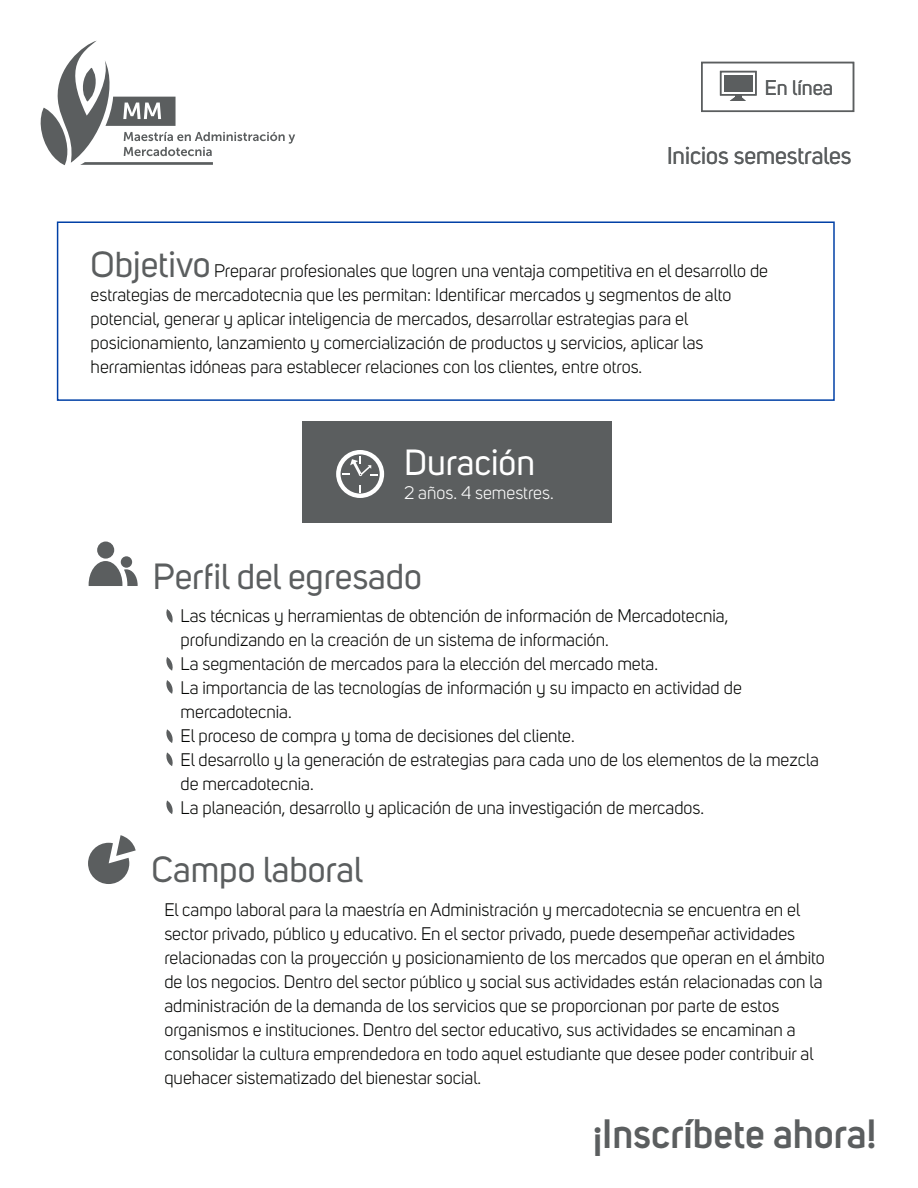
<style>
.page{position:relative;width:918px;height:1188px;background:#fff}
.page>*{position:absolute;margin:0;border:0;box-sizing:border-box;transform-origin:0 0}
.t1{font:600 40.5px "Uni Sans";color:#5b5e5f}
.t2{font:36px "Uni Sans";color:#5b5e5f}
.t3{font:36px "Uni Sans";color:#fff}
.t4{font:24px "Uni Sans";color:#5b5e5f}
.t5{font:21px "Uni Sans";color:#5b5e5f}
.t6{font:18px/24px "Uni Sans";color:#040503}
.t7{font:18px "Uni Sans";color:#fff}
.s1{font-size:36px;color:#5b5e5f}
</style>
<div class="page">
<div style="left:57px;top:221px;width:778px;height:180px;border:2px solid #0040a6"></div>
<svg style="left:166px;top:609px;width:7px;height:14px"></svg>
<svg style="left:166px;top:657px;width:7px;height:14px"></svg>
<svg style="left:166px;top:680px;width:7px;height:14px"></svg>
<svg style="left:166px;top:729px;width:7px;height:14px"></svg>
<svg style="left:166px;top:753px;width:7px;height:13px"></svg>
<svg style="left:166px;top:801px;width:7px;height:13px"></svg>
<div style="left:303px;top:422px;width:309px;height:102px;background:#5b5e5f"></div>
<svg style="left:336px;top:450px;width:48px;height:48px"></svg>
<svg style="left:89px;top:542px;width:49px;height:44px"></svg>
<div style="left:701px;top:62px;width:153px;height:50px;border:2px solid #5b5e5f"></div>
<div style="left:724px;top:75px;width:28px;height:17px;background:#5b5e5f"></div>
<div style="left:720px;top:71px;width:37px;height:25px;border:2px solid #5b5e5f"></div>
<svg style="left:730px;top:95px;width:16px;height:6px"></svg>
<svg style="left:88px;top:835px;width:48px;height:49px"></svg>
<svg style="left:40px;top:41px;width:255px;height:124px"></svg>
<p class="t5" style="left:765px;top:76px;width:70px">En línea</p>
<h3 class="t4" style="left:667px;top:142px;width:186px">Inicios semestrales</h3>
<p class="t6" style="left:91px;top:259px;width:679px"><span class="s1">Objetivo</span> Preparar profesionales que logren una ventaja competitiva en el desarrollo de estrategias de mercadotecnia que les permitan: Identificar mercados y segmentos de alto potencial, generar y aplicar inteligencia de mercados, desarrollar estrategias para el posicionamiento, lanzamiento y comercialización de productos y servicios, aplicar las herramientas idóneas para establecer relaciones con los clientes, entre otros.</p>
<h2 class="t3" style="left:404px;top:442px;width:133px">Duración</h2>
<p class="t7" style="left:404px;top:482px;width:151px">2 años. 4 semestres.</p>
<h2 class="t2" style="left:153px;top:555px;width:271px">Perfil del egresado</h2>
<p class="t6" style="left:181px;top:604px;width:640px">Las técnicas y herramientas de obtención de información de Mercadotecnia, profundizando en la creación de un sistema de información.<br>La segmentación de mercados para la elección del mercado meta.<br>La importancia de las tecnologías de información y su impacto en actividad de mercadotecnia.<br>El proceso de compra y toma de decisiones del cliente.<br>El desarrollo y la generación de estrategias para cada uno de los elementos de la mezcla de mercadotecnia.<br>La planeación, desarrollo y aplicación de una investigación de mercados.</p>
<h2 class="t2" style="left:152px;top:849px;width:213px">Campo laboral</h2>
<p class="t6" style="left:164px;top:898px;width:662px">El campo laboral para la maestría en Administración y mercadotecnia se encuentra en el sector privado, público y educativo. En el sector privado, puede desempeñar actividades relacionadas con la proyección y posicionamiento de los mercados que operan en el ámbito de los negocios. Dentro del sector público y social sus actividades están relacionadas con la administración de la demanda de los servicios que se proporcionan por parte de estos organismos e instituciones. Dentro del sector educativo, sus actividades se encaminan a consolidar la cultura emprendedora en todo aquel estudiante que desee poder contribuir al quehacer sistematizado del bienestar social.</p>
<h1 class="t1" style="left:593px;top:1103px;width:285px">¡Inscríbete ahora!</h1>
</div>
